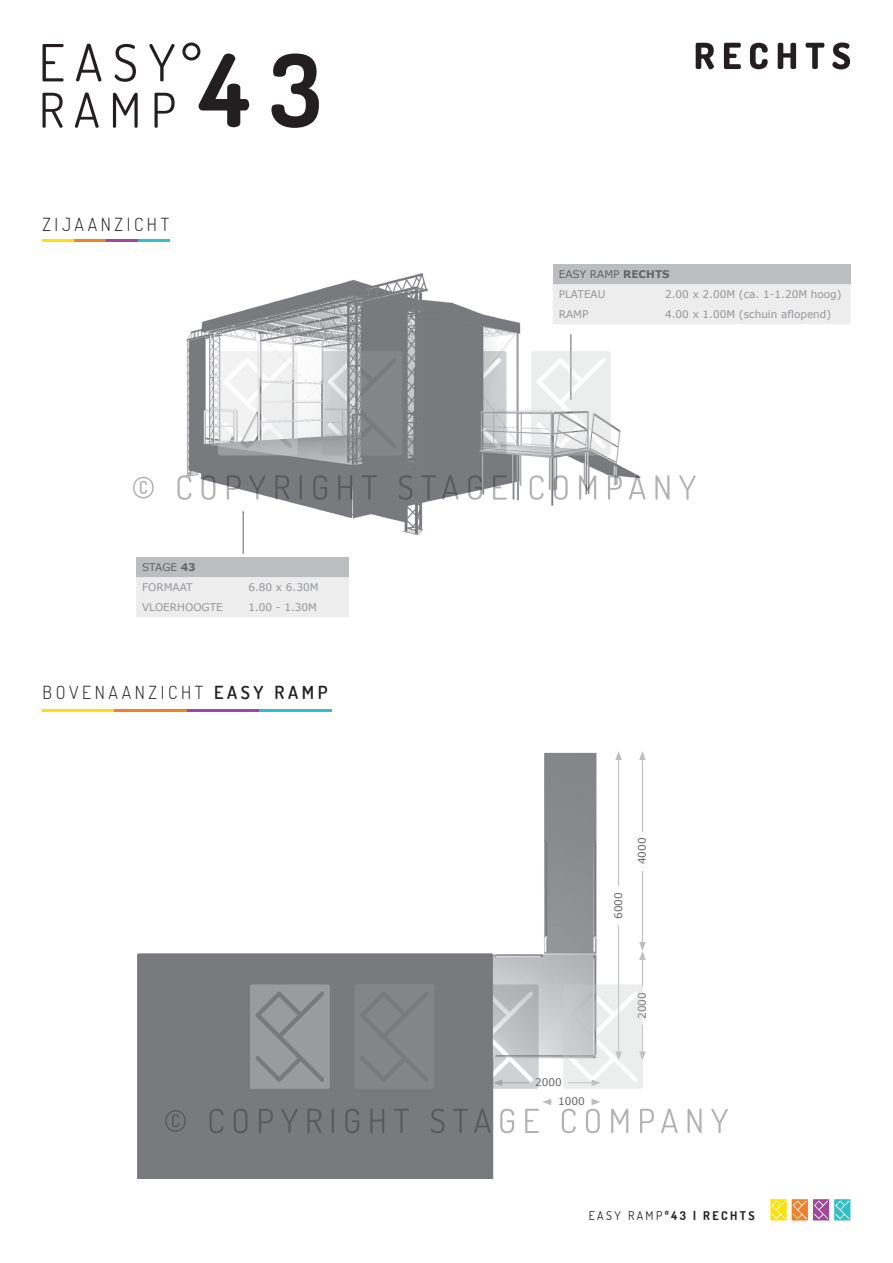
<style>
.page{position:relative;width:893px;height:1263px;background:#fff}
.page>*{position:absolute;margin:0;border:0;box-sizing:border-box;transform-origin:0 0}
.t1{font:300 18px "Dosis";letter-spacing:.2em;color:#231f20}
.t2{font:700 12px "Dosis";letter-spacing:.2em;color:#231f20}
.t3{font:10.5px "Verdana";color:#939598}
.t4{font:10.5px "Verdana";color:#636366}
.s1{font-weight:700}
.s2{font-weight:600}
.s3{font-weight:400}
</style>
<div class="page">
<svg style="left:792px;top:1199px;width:16px;height:21px"></svg>
<svg style="left:793px;top:1200px;width:14px;height:19px"></svg>
<svg style="left:813px;top:1199px;width:16px;height:21px"></svg>
<svg style="left:814px;top:1200px;width:14px;height:19px"></svg>
<svg style="left:834px;top:1199px;width:16px;height:21px"></svg>
<svg style="left:835px;top:1200px;width:14px;height:19px"></svg>
<svg style="left:770px;top:1199px;width:17px;height:21px"></svg>
<svg style="left:771px;top:1200px;width:15px;height:19px"></svg>
<svg style="left:43px;top:44px;width:21px;height:37px"></svg>
<svg style="left:76px;top:44px;width:25px;height:37px"></svg>
<svg style="left:115px;top:44px;width:21px;height:38px"></svg>
<svg style="left:149px;top:44px;width:26px;height:37px"></svg>
<svg style="left:43px;top:93px;width:20px;height:35px"></svg>
<svg style="left:75px;top:92px;width:24px;height:36px"></svg>
<svg style="left:113px;top:93px;width:25px;height:35px"></svg>
<svg style="left:155px;top:93px;width:20px;height:35px"></svg>
<svg style="left:199px;top:54px;width:50px;height:73px"></svg>
<svg style="left:271px;top:54px;width:48px;height:74px"></svg>
<div style="left:182px;top:43px;width:18px;height:18px;border:3px solid #231f20;border-radius:50%"></div>
<svg style="left:696px;top:43px;width:18px;height:26px"></svg>
<svg style="left:724px;top:43px;width:17px;height:26px"></svg>
<svg style="left:750px;top:43px;width:18px;height:26px"></svg>
<svg style="left:778px;top:43px;width:18px;height:26px"></svg>
<svg style="left:805px;top:43px;width:19px;height:26px"></svg>
<svg style="left:832px;top:43px;width:18px;height:26px"></svg>
<img style="left:137px;top:752px;width:460px;height:427px">
<hr style="left:618px;top:758px;width:1px;height:296px;background:#bcbdc0">
<svg style="left:615px;top:751px;width:7px;height:9px"></svg>
<hr style="left:642px;top:758px;width:1px;height:186px;background:#bcbdc0">
<svg style="left:639px;top:751px;width:7px;height:9px"></svg>
<hr style="left:642px;top:957px;width:1px;height:97px;background:#bcbdc0">
<svg style="left:639px;top:942px;width:7px;height:18px"></svg>
<div style="left:614px;top:887px;width:9px;height:38px;background:#fff"></div>
<div style="left:638px;top:832px;width:9px;height:38px;background:#fff"></div>
<hr style="left:549px;top:1102px;width:45px;height:1px;background:#bcbdc0">
<div style="left:529px;top:1078px;width:39px;height:9px;background:#fff"></div>
<div style="left:552px;top:1097px;width:38px;height:9px;background:#fff"></div>
<hr style="left:43px;top:710px;width:72px;height:2px;background:#ffe101">
<hr style="left:115px;top:710px;width:72px;height:2px;background:#f47f26">
<hr style="left:187px;top:710px;width:72px;height:2px;background:#9d489b">
<hr style="left:259px;top:710px;width:73px;height:2px;background:#2ebfc9">
<hr style="left:43px;top:240px;width:31px;height:2px;background:#ffe101">
<hr style="left:74px;top:240px;width:32px;height:2px;background:#f47f26">
<hr style="left:106px;top:240px;width:32px;height:2px;background:#9d489b">
<hr style="left:138px;top:240px;width:32px;height:2px;background:#2ebfc9">
<img style="left:186px;top:273px;width:451px;height:268px">
<hr style="left:243px;top:512px;width:1px;height:42px;background:#636366">
<div style="left:553px;top:264px;width:297px;height:20px;background:#bcbdc0"></div>
<div style="left:553px;top:284px;width:297px;height:40px;background:#ededee"></div>
<div style="left:136px;top:557px;width:213px;height:20px;background:#bcbdc0"></div>
<div style="left:136px;top:577px;width:213px;height:40px;background:#ededee"></div>
<hr style="left:571px;top:334px;width:1px;height:65px;background:#636366">
<svg style="left:322px;top:351px;width:80px;height:104px;background:#9c9da0"></svg>
<svg style="left:427px;top:351px;width:79px;height:104px;background:#8e9093"></svg>
<svg style="left:531px;top:351px;width:80px;height:104px;background:#e4e5e5"></svg>
<svg style="left:218px;top:351px;width:80px;height:104px"></svg>
<svg style="left:133px;top:477px;width:21px;height:21px"></svg>
<svg style="left:177px;top:475px;width:14px;height:25px"></svg>
<svg style="left:202px;top:475px;width:13px;height:25px"></svg>
<svg style="left:227px;top:475px;width:14px;height:25px"></svg>
<svg style="left:249px;top:475px;width:17px;height:25px"></svg>
<svg style="left:275px;top:475px;width:14px;height:25px"></svg>
<svg style="left:300px;top:475px;width:2px;height:25px"></svg>
<svg style="left:313px;top:475px;width:14px;height:25px"></svg>
<svg style="left:338px;top:475px;width:14px;height:25px"></svg>
<svg style="left:362px;top:475px;width:15px;height:25px"></svg>
<svg style="left:399px;top:475px;width:13px;height:25px"></svg>
<svg style="left:421px;top:475px;width:15px;height:25px"></svg>
<svg style="left:442px;top:475px;width:17px;height:25px"></svg>
<svg style="left:468px;top:475px;width:14px;height:25px"></svg>
<svg style="left:493px;top:475px;width:14px;height:25px"></svg>
<svg style="left:530px;top:475px;width:14px;height:25px"></svg>
<svg style="left:554px;top:475px;width:14px;height:25px"></svg>
<svg style="left:579px;top:475px;width:17px;height:25px"></svg>
<svg style="left:608px;top:475px;width:14px;height:25px"></svg>
<svg style="left:629px;top:475px;width:17px;height:25px"></svg>
<svg style="left:655px;top:475px;width:14px;height:25px"></svg>
<svg style="left:679px;top:475px;width:17px;height:25px"></svg>
<svg style="left:354px;top:984px;width:80px;height:105px;background:#818386"></svg>
<svg style="left:459px;top:984px;width:80px;height:105px;background:#a4a5a8"></svg>
<svg style="left:563px;top:984px;width:83px;height:105px"></svg>
<svg style="left:250px;top:984px;width:80px;height:105px;background:#949699"></svg>
<svg style="left:165px;top:1110px;width:21px;height:22px"></svg>
<svg style="left:210px;top:1109px;width:13px;height:24px"></svg>
<svg style="left:234px;top:1109px;width:13px;height:24px"></svg>
<svg style="left:259px;top:1109px;width:14px;height:24px"></svg>
<svg style="left:281px;top:1109px;width:17px;height:24px"></svg>
<svg style="left:307px;top:1109px;width:14px;height:24px"></svg>
<svg style="left:332px;top:1109px;width:2px;height:24px"></svg>
<svg style="left:345px;top:1109px;width:14px;height:24px"></svg>
<svg style="left:370px;top:1109px;width:14px;height:24px"></svg>
<svg style="left:394px;top:1109px;width:15px;height:24px"></svg>
<svg style="left:431px;top:1109px;width:13px;height:24px"></svg>
<svg style="left:453px;top:1109px;width:15px;height:24px"></svg>
<svg style="left:474px;top:1108px;width:17px;height:25px"></svg>
<svg style="left:500px;top:1109px;width:14px;height:24px"></svg>
<svg style="left:525px;top:1099px;width:26px;height:34px"></svg>
<svg style="left:562px;top:1109px;width:14px;height:24px"></svg>
<svg style="left:586px;top:1099px;width:14px;height:34px"></svg>
<svg style="left:611px;top:1109px;width:17px;height:24px"></svg>
<svg style="left:640px;top:1109px;width:14px;height:24px"></svg>
<svg style="left:661px;top:1108px;width:17px;height:25px"></svg>
<svg style="left:687px;top:1109px;width:15px;height:24px"></svg>
<svg style="left:711px;top:1109px;width:17px;height:24px"></svg>
<p class="t1" style="left:43px;top:213px;width:128px">ZIJAANZICHT</p>
<p class="t4" style="left:142px;top:561px;width:55px">STAGE <span class="s1">43</span></p>
<p class="t3" style="left:142px;top:581px;width:52px">FORMAAT</p>
<p class="t3" style="left:248px;top:581px;width:72px">6.80 x 6.30M</p>
<p class="t3" style="left:142px;top:601px;width:82px">VLOERHOOGTE</p>
<p class="t3" style="left:248px;top:601px;width:70px">1.00 - 1.30M</p>
<p class="t1" style="left:43px;top:680px;width:287px">BOVENAANZICHT <span class="s2">EASY RAMP</span></p>
<p class="t4" style="left:559px;top:268px;width:112px">EASY RAMP <span class="s1">RECHTS</span></p>
<p class="t3" style="left:559px;top:288px;width:48px">PLATEAU</p>
<p class="t3" style="left:665px;top:288px;width:178px">2.00 x 2.00M (ca. 1-1.20M hoog)</p>
<p class="t3" style="left:559px;top:308px;width:31px">RAMP</p>
<p class="t3" style="left:665px;top:308px;width:168px">4.00 x 1.00M (schuin aflopend)</p>
<p class="t4" style="left:535px;top:1076px;width:28px">2000</p>
<p class="t4" style="left:558px;top:1095px;width:28px">1000</p>
<p class="t4" style="left:612px;top:919px;width:28px;rotate:-90deg">6000</p>
<p class="t4" style="left:635px;top:864px;width:28px;rotate:-90deg">4000</p>
<p class="t4" style="left:635px;top:1019px;width:28px;rotate:-90deg">2000</p>
<p class="t2" style="left:589px;top:1208px;width:168px"><span class="s3">EASY RAMP</span>º43 | RECHTS</p>
</div>
